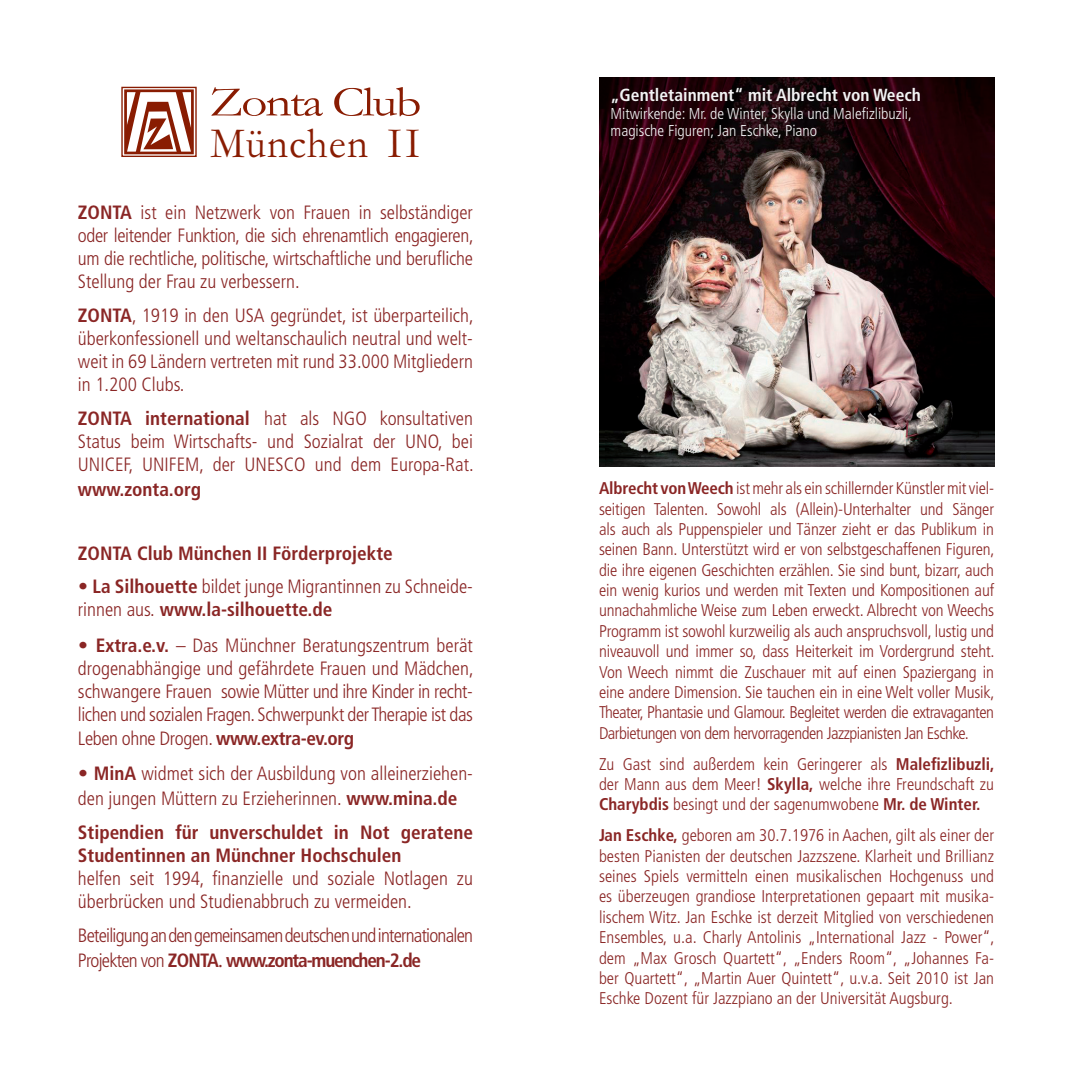
<style>
.page{position:relative;width:1072px;height:1072px;background:#fff}
.page>*{position:absolute;margin:0;border:0;box-sizing:border-box;transform-origin:0 0}
.t1{font:43.57px "Garamond";letter-spacing:.03em;color:#891c02;scale:.94 1}
.t2{font:43.05px "Garamond";letter-spacing:-.04em;color:#891c02;scale:1.19 1}
.t3{font:300 condensed 19.25px/23.1px "Frutiger";color:#8a2625;text-align:justify}
.t4{font:700 condensed 19.25px/23.1px "Frutiger";color:#8a2625}
.t5{font:300 condensed 19.25px/25.2px "Frutiger";letter-spacing:-.04em;color:#8a2625}
.t6{font:700 condensed 17.5px "Frutiger";color:#f2f3f4}
.t7{font:300 condensed 16.97px/20.3px "Frutiger";color:#8a2625;text-align:justify}
.t8{font:300 condensed 15.75px/17.5px "Frutiger";color:#f2f3f4}
.s1{font-weight:700}
.s2{font-family:"Blair ITC";font-stretch:normal}
.s3{font-family:"Minion Pro";font-weight:400;font-stretch:normal;font-size:21px}
</style>
<div class="page">
<img style="left:599px;top:78px;width:395px;height:388px">
<div style="left:121px;top:87px;width:76px;height:70px;border:1px solid #891c02"></div>
<div style="left:124px;top:89px;width:70px;height:65px;border:3px solid #891c02"></div>
<svg style="left:125px;top:90px;width:67px;height:63px"></svg>
<h2 class="t2" style="left:210px;top:76px;width:179px">Zonta Club</h2>
<h1 class="t1" style="left:210px;top:117px;width:224px">München II</h1>
<p class="t3" style="left:78px;top:201px;width:397px"><span class="s1">ZONTA</span> ist ein Netzwerk von Frauen in selbständiger oder leitender Funktion, die sich ehrenamtlich engagieren, um die rechtliche, politische, wirtschaftliche und berufliche Stellung der Frau zu verbessern.</p>
<p class="t3" style="left:78px;top:304px;width:397px"><span class="s1">ZONTA</span>, 1919 in den USA gegründet, ist überparteilich, überkonfessionell und weltanschaulich neutral und welt&shy;weit in 69 Ländern vertreten mit rund 33.000 Mitgliedern in 1.200 Clubs.</p>
<p class="t3" style="left:78px;top:407px;width:397px"><span class="s1">ZONTA international</span> hat als NGO konsultativen Status beim Wirtschafts- und Sozialrat der UNO, bei UNICEF, UNIFEM, der UNESCO und dem Europa-Rat.</p>
<p class="t4" style="left:78px;top:478px;width:125px">www.zonta.org</p>
<p class="t4" style="left:78px;top:541px;width:316px">ZONTA Club München II Förderprojekte</p>
<p class="t3" style="left:78px;top:575px;width:396px"><span class="s2">•</span> <span class="s1">La Silhouette</span> bildet junge Migrantinnen zu Schneide&shy;rinnen aus. <span class="s1">www.la-silhouette.de</span></p>
<p class="t3" style="left:78px;top:634px;width:397px"><span class="s2">•</span> <span class="s1">Extra.e.v.</span> – Das Münchner Beratungszentrum berät drogenabhängige und gefährdete Frauen und Mädchen, schwangere Frauen sowie Mütter und ihre Kinder in recht&shy;lichen und sozialen Fragen. Schwerpunkt der Therapie ist das Leben ohne Drogen. <span class="s1">www.extra-ev.org</span></p>
<p class="t3" style="left:78px;top:761px;width:396px;line-height:25.2px"><span class="s2">•</span> <span class="s1">MinA</span> widmet sich der Ausbildung von alleinerziehen&shy;den jungen Müttern zu Erzieherinnen. <span class="s1">www.mina.de</span></p>
<p class="t4" style="left:78px;top:820px;width:396px">Stipendien für unverschuldet in Not geratene<br>Studentinnen an Münchner Hochschulen</p>
<p class="t3" style="left:78px;top:867px;width:396px">helfen seit 1994, finanzielle und soziale Notlagen zu überbrücken und Studienabbruch zu vermeiden.</p>
<p class="t5" style="left:78px;top:923px;width:396px">Beteiligung an den gemeinsamen deutschen und internationalen<br>Projekten von <span class="s1">ZONTA</span><span class="s3">.</span> <span class="s1">www.zonta-muenchen-2.de</span></p>
<p class="t6" style="left:610px;top:85px;width:312px">„Gentletainment“ mit Albrecht von Weech</p>
<p class="t8" style="left:610px;top:105px;width:303px">Mitwirkende: Mr. de Winter, Skylla und Malefizlibuzli, magische Figuren; Jan Eschke, Piano</p>
<p class="t7" style="left:599px;top:478px;width:397px"><span class="s1">Albrecht von Weech</span> ist mehr als ein schillernder Künstler mit viel&shy;seitigen Talenten. Sowohl als (Allein)-Unterhalter und Sänger als auch als Puppenspieler und Tänzer zieht er das Publikum in seinen Bann. Unterstützt wird er von selbstgeschaffenen Figuren, die ihre eigenen Geschichten erzählen. Sie sind bunt, bizarr, auch ein wenig kurios und werden mit Texten und Kompositionen auf unnachahmliche Weise zum Leben erweckt. Albrecht von Weechs Programm ist sowohl kurzweilig als auch anspruchsvoll, lustig und niveauvoll und immer so, dass Heiterkeit im Vordergrund steht.<br>Von Weech nimmt die Zuschauer mit auf einen Spaziergang in eine andere Dimension. Sie tauchen ein in eine Welt voller Musik, Theater, Phantasie und Glamour. Begleitet werden die extravaganten Darbietungen von dem hervorragenden Jazzpianisten Jan Eschke.</p>
<p class="t7" style="left:599px;top:753px;width:397px">Zu Gast sind außerdem kein Geringerer als <span class="s1">Malefizlibuzli, </span>der Mann aus dem Meer! <span class="s1">Skylla,</span> welche ihre Freundschaft zu <span class="s1">Charybdis</span> besingt und der sagenumwobene <span class="s1">Mr. de Winter.</span></p>
<p class="t7" style="left:599px;top:825px;width:397px"><span class="s1">Jan Eschke,</span> geboren am 30.7.1976 in Aachen, gilt als einer der besten Pianisten der deutschen Jazzszene. Klarheit und Brillianz seines Spiels vermitteln einen musikalischen Hochgenuss und es überzeugen grandiose Interpretationen gepaart mit musika&shy;lischem Witz. Jan Eschke ist derzeit Mitglied von verschiedenen Ensembles, u.a. Charly Antolinis „International Jazz - Power“, dem „Max Grosch Quartett“, „Enders Room“, „Johannes Fa&shy;ber Quartett“, „Martin Auer Quintett“, u.v.a. Seit 2010 ist Jan Eschke Dozent für Jazzpiano an der Universität Augsburg.</p>
</div>
